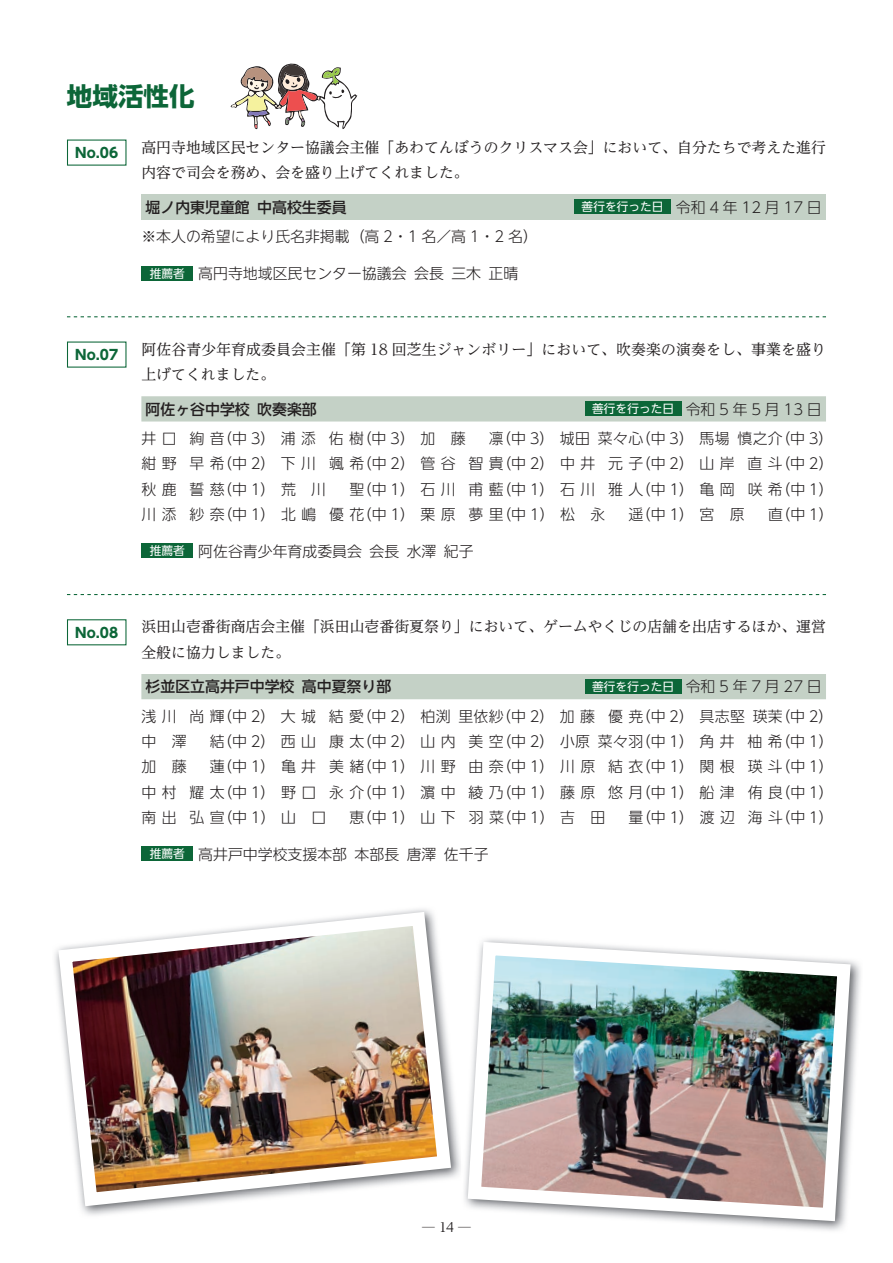
<style>
.page{position:relative;width:893px;height:1263px;background:#fff}
.page>*{position:absolute;margin:0;border:0;box-sizing:border-box;transform-origin:0 0}
.t1{font:700 25.5px "UD Shin Go NT Pr 6 N";color:#0c6638}
.t2{font:300 14.85px/25.2px "UD Shin Go NT Pr 6 N";letter-spacing:.025em;color:#231f20;text-align:justify}
.t3{font:14.85px/25.2px "UD Reimin Pr 6 N";color:#231f20}
.t4{font:300 14.85px/25.2px "UD Shin Go NT Pr 6 N";letter-spacing:.365em;color:#231f20}
.t5{font:300 14.85px "UD Shin Go NT Pr 6 N";color:#231f20}
.t6{font:500 14.85px "UD Shin Go NT Pr 6 N";color:#231f20}
.t7{font:700 13.8px "UD Shin Go NT Pr 6 N";color:#0c6638}
.t8{font:12.75px "UD Reimin Pr 6 N";color:#231f20}
.s1{font-weight:400;font-size:11.7px;color:#fff}
</style>
<div class="page">
<img style="left:55px;top:909px;width:403px;height:304px">
<img style="left:464px;top:939px;width:393px;height:289px">
<svg style="left:67px;top:316px;width:759px;height:1px"></svg>
<div style="left:141px;top:194px;width:685px;height:26px;background:#c4d1c6"></div>
<div style="left:574px;top:199px;width:97px;height:15px;background:#0c6638"></div>
<div style="left:141px;top:266px;width:52px;height:15px;background:#0c6638"></div>
<svg style="left:231px;top:64px;width:126px;height:65px"></svg>
<div style="left:141px;top:543px;width:52px;height:15px;background:#0c6638"></div>
<div style="left:141px;top:396px;width:685px;height:25px;background:#c4d1c6"></div>
<div style="left:585px;top:401px;width:97px;height:15px;background:#0c6638"></div>
<svg style="left:67px;top:594px;width:759px;height:1px"></svg>
<div style="left:141px;top:846px;width:52px;height:15px;background:#0c6638"></div>
<div style="left:141px;top:674px;width:685px;height:25px;background:#c4d1c6"></div>
<div style="left:585px;top:679px;width:97px;height:15px;background:#0c6638"></div>
<h1 class="t1" style="left:67px;top:75px;width:129px">地域活性化</h1>
<p class="t7" style="left:75px;top:141px;width:44px">No.06</p>
<p class="t3" style="left:141px;top:134px;width:686px">高円寺地域区民センター協議会主催「あわてんぼうのクリスマス会」において、自分たちで考えた進行内容で司会を務め、会を盛り上げてくれました。</p>
<p class="t6" style="left:146px;top:195px;width:202px">堀ノ内東児童館 中高校生委員</p>
<p class="t2" style="left:582px;top:194px;width:242px"><span class="s1">善行を行った日</span> 令和 4 年 12 月 17 日</p>
<p class="t5" style="left:141px;top:224px;width:405px">※本人の希望により氏名非掲載（高 2・1 名／高 1・2 名）　</p>
<p class="t5" style="left:150px;top:261px;width:370px"><span class="s1">推薦者</span> 高円寺地域区民センター協議会 会長 三木 正晴</p>
<p class="t7" style="left:75px;top:343px;width:44px">No.07</p>
<p class="t3" style="left:141px;top:336px;width:686px">阿佐谷青少年育成委員会主催「第 18 回芝生ジャンボリー」において、吹奏楽の演奏をし、事業を盛り上げてくれました。</p>
<p class="t6" style="left:146px;top:397px;width:173px">阿佐ヶ谷中学校 吹奏楽部</p>
<p class="t2" style="left:592px;top:396px;width:231px"><span class="s1">善行を行った日</span> 令和 5 年 5 月 13 日</p>
<p class="t4" style="left:141px;top:425px;width:326px">井口 絢音（中3） 浦添 佑樹（中3） 加 藤</p>
<p class="t2" style="left:141px;top:425px;width:694px;text-indent:347px">凛（中 3） 城田 菜々心（中 3） 馬場 慎之介（中 3）紺野 早希（中 2） 下川 颯希（中 2） 管谷 智貴（中 2） 中井 元子（中 2） 山岸 直斗（中 2）秋鹿 誓慈（中1） 荒 川</p>
<p class="t4" style="left:142px;top:476px;width:694px;text-indent:208px">聖（中 1） 石川 甫藍（中 1） 石川 雅人（中 1） 亀岡 咲希（中 1）川添 紗奈（中1） 北嶋 優花（中1） 栗原 夢里（中1） 松 永</p>
<p class="t2" style="left:628px;top:501px;width:118px">遥（中 1） 宮 原</p>
<p class="t2" style="left:768px;top:501px;width:67px">直（中 1）</p>
<p class="t5" style="left:150px;top:539px;width:325px"><span class="s1">推薦者</span> 阿佐谷青少年育成委員会 会長 水澤 紀子</p>
<p class="t7" style="left:75px;top:621px;width:44px">No.08</p>
<p class="t3" style="left:141px;top:614px;width:686px">浜田山壱番街商店会主催「浜田山壱番街夏祭り」において、ゲームやくじの店舗を出店するほか、運営全般に協力しました。</p>
<p class="t6" style="left:146px;top:675px;width:247px">杉並区立高井戸中学校 高中夏祭り部</p>
<p class="t2" style="left:141px;top:671px;width:694px;line-height:29.5px;text-indent:451px"><span class="s1">善行を行った日</span> 令和 5 年 7 月 27 日浅川 尚輝（中 2） 大城 結愛（中 2） 柏渕 里依紗（中 2） 加藤 優尭（中 2） 具志堅 瑛茉（中 2）</p>
<p class="t2" style="left:141px;top:728px;width:47px">中 澤</p>
<p class="t4" style="left:210px;top:728px;width:625px">結（中 2） 西山 康太（中 2） 山内 美空（中 2） 小原 菜々羽（中 1） 角井 柚希（中 1）</p>
<p class="t2" style="left:141px;top:753px;width:47px">加 藤</p>
<p class="t2" style="left:142px;top:753px;width:694px;text-indent:68px">蓮（中 1） 亀井 美緒（中 1） 川野 由奈（中 1） 川原 結衣（中 1） 関根 瑛斗（中 1）中村 耀太（中 1） 野口 永介（中 1） 濵中 綾乃（中 1） 藤原 悠月（中 1） 船津 侑良（中 1）南出 弘宣（中1）山 口</p>
<p class="t2" style="left:349px;top:804px;width:257px">恵（中 1） 山下 羽菜（中 1） 吉 田</p>
<p class="t2" style="left:629px;top:804px;width:207px">量（中 1） 渡辺 海斗（中 1）</p>
<p class="t5" style="left:150px;top:842px;width:340px"><span class="s1">推薦者</span> 高井戸中学校支援本部 本部長 唐澤 佐千子</p>
<p class="t8" style="left:422px;top:1216px;width:50px">─ 14 ─</p>
</div>
